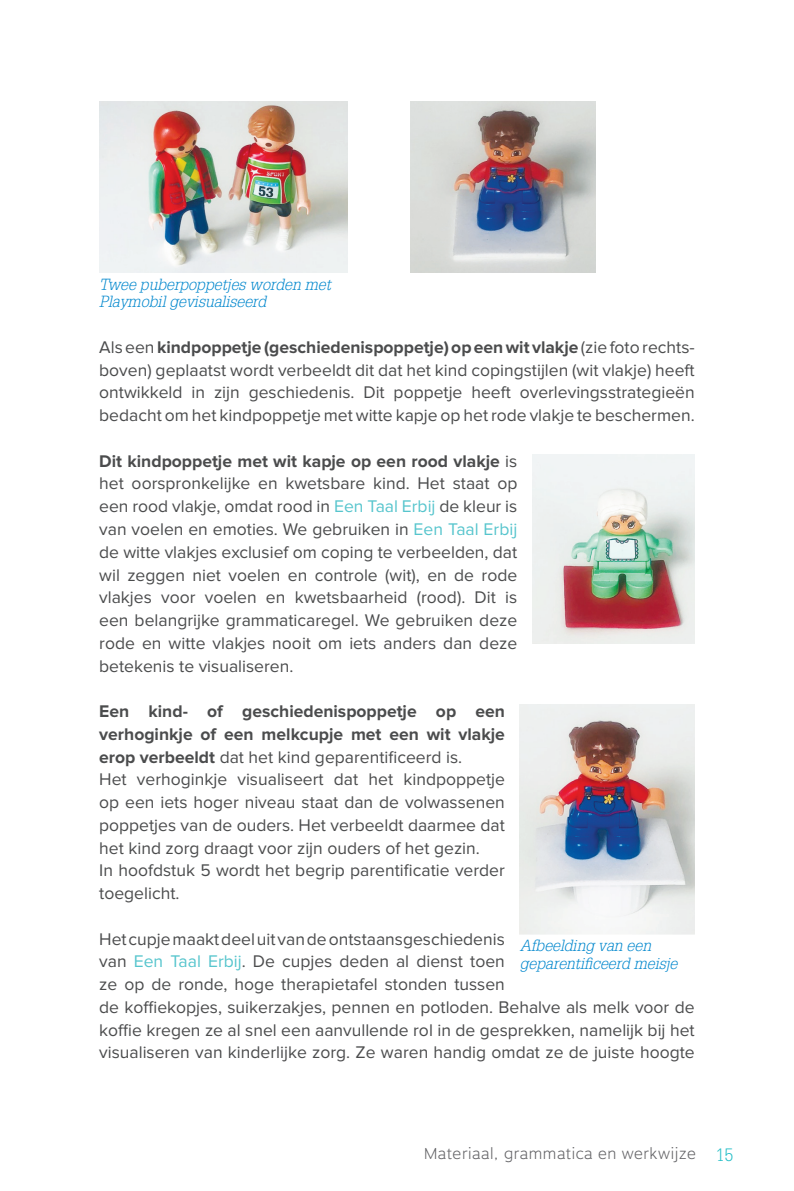
<style>
.page{position:relative;width:794px;height:1191px;background:#fff}
.page>*{position:absolute;margin:0;border:0;box-sizing:border-box;transform-origin:0 0}
.Body{font:17.5px/22.8px "Proxima Nova";color:#4b4c4d;text-align:justify}
.Body-2{font:700 17.5px/22.8px "Proxima Nova";color:#4b4c4d;text-align:justify}
.FOTO-TITEL{font:italic 300 15.75px/17.5px "Glypha LT";color:#0087cd}
.t1{font:300 15.75px "Motiva Sans";letter-spacing:.03em;color:#636366}
.s1{font-weight:700}
.s2{color:#57c5cd}
.s3{font-weight:400}
.s4{font-family:"Glypha LT";font-size:17.5px;color:#21bdc6}
</style>
<div class="page">
<img style="left:99px;top:101px;width:248px;height:171px">
<img style="left:410px;top:101px;width:185px;height:171px">
<img style="left:532px;top:454px;width:162px;height:189px">
<img style="left:520px;top:705px;width:174px;height:229px">
<p class="FOTO-TITEL" style="left:99px;top:276px;width:233px">Twee puberpoppetjes worden met<br>Playmobil gevisualiseerd</p>
<p class="Body" style="left:99px;top:336px;width:597px">Als een <span class="s1">kindpoppetje (geschiedenispoppetje) op een wit vlakje</span> (zie foto rechts&shy;boven) geplaatst wordt verbeeldt dit dat het kind copingstijlen (wit vlakje) heeft ontwikkeld in zijn geschiedenis. Dit poppetje heeft overlevingsstrategieën bedacht om het kindpoppetje met witte kapje op het rode vlakje te beschermen.</p>
<p class="Body" style="left:99px;top:450px;width:419px"><span class="s1">Dit kindpoppetje met wit kapje op een rood vlakje</span> is het oorspronkelijke en kwetsbare kind. Het staat op een rood vlakje, omdat rood in <span class="s2">Een Taal Erbij</span> de kleur is van voelen en emoties. We gebruiken in <span class="s2">Een Taal Erbij </span>de witte vlakjes exclusief om coping te verbeelden, dat wil zeggen niet voelen en controle (wit), en de rode vlakjes voor voelen en kwetsbaarheid (rood). Dit is een belangrijke grammaticaregel. We gebruiken deze rode en witte vlakjes nooit om iets anders dan deze betekenis te visualiseren.</p>
<p class="Body-2" style="left:99px;top:700px;width:407px">Een kind- of geschiedenispoppetje op een verhoginkje of een melkcupje met een wit vlakje erop verbeeldt <span class="s3">dat het kind geparentificeerd is.</span></p>
<p class="Body" style="left:99px;top:768px;width:407px">Het verhoginkje visualiseert dat het kindpoppetje op een iets hoger niveau staat dan de volwassenen poppetjes van de ouders. Het verbeeldt daarmee dat het kind zorg draagt voor zijn ouders of het gezin.</p>
<p class="Body" style="left:99px;top:859px;width:407px">In hoofdstuk 5 wordt het begrip parentificatie verder toegelicht.</p>
<p class="Body" style="left:99px;top:927px;width:597px;text-align:left">Het cupje maakt deel uit van de ontstaansgeschiedenis<br>van <span class="s2">Een Taal Erbij</span>. De cupjes deden al dienst toen<br>ze op de ronde, hoge therapietafel stonden tussen<br>de koffiekopjes, suikerzakjes, pennen en potloden. Behalve als melk voor de koffie kregen ze al snel een aanvullende rol in de gesprekken, namelijk bij het visualiseren van kinderlijke zorg. Ze waren handig omdat ze de juiste hoogte</p>
<p class="FOTO-TITEL" style="left:520px;top:937px;width:159px">Afbeelding van een geparentificeerd meisje</p>
<p class="t1" style="left:424px;top:1144px;width:311px">Materiaal, grammatica en werkwijze <span class="s4">15</span></p>
</div>
